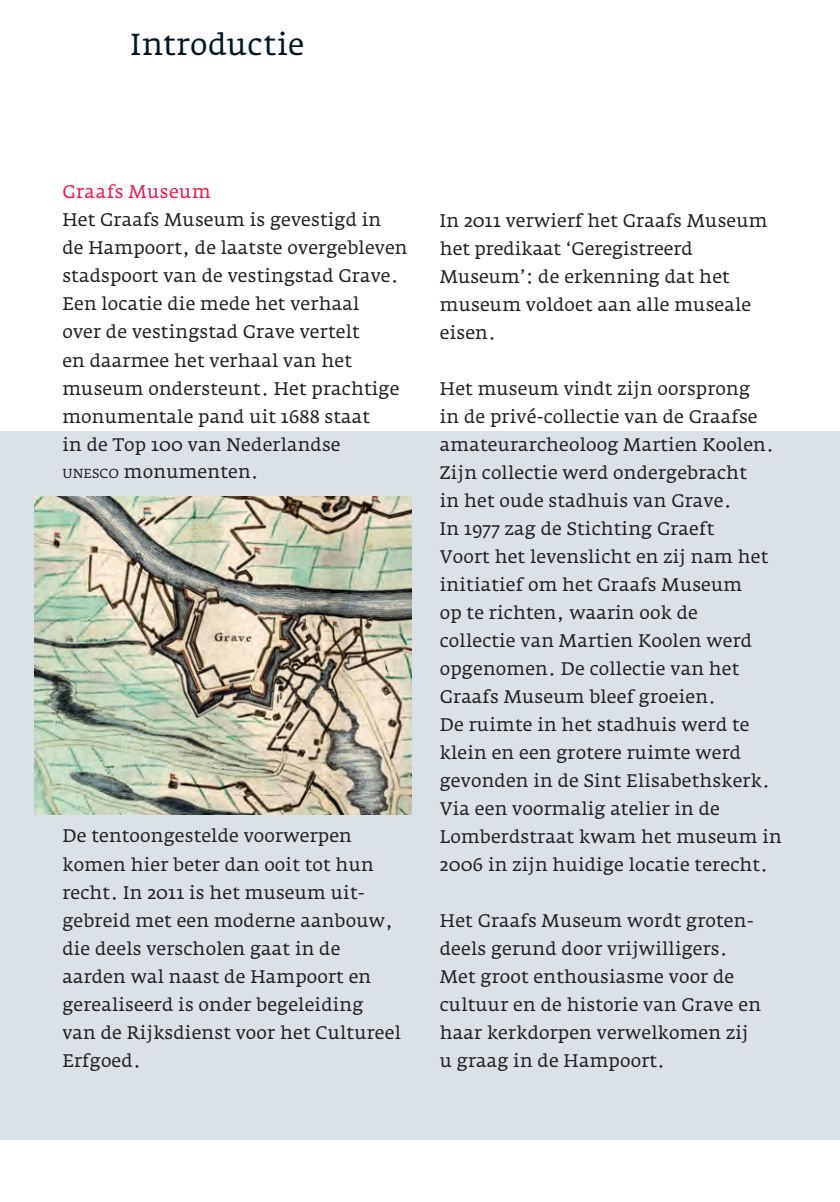
<style>
.page{position:relative;width:840px;height:1202px;background:#fff}
.page>*{position:absolute;margin:0;border:0;box-sizing:border-box;transform-origin:0 0}
.t1{font:30px "Fedra Serif A";letter-spacing:.015em;color:#011622}
.t2{font:18px/28px "Fedra Serif A";letter-spacing:.01em;color:#231f20}
.t3{font:18px "Fedra Serif A";letter-spacing:.03em;color:#ed1747}
.s1{font-size:13px}
</style>
<div class="page">
<div style="left:0;top:431px;width:839px;height:709px;background:#dae2e7"></div>
<img style="left:34px;top:497px;width:377px;height:317px">
<h1 class="t1" style="left:130px;top:27px;width:175px">Introductie</h1>
<p class="t3" style="left:62px;top:182px;width:150px">Graafs Museum</p>
<p class="t2" style="left:62px;top:206px;width:346px">Het Graafs Museum is gevestigd in<br>de Hampoort, de laatste overgebleven stadspoort van de vestingstad Grave.<br>Een locatie die mede het verhaal<br>over de vestingstad Grave vertelt<br>en daarmee het verhaal van het museum ondersteunt. Het prachtige monumentale pand uit 1688 staat<br>in de Top 100 van Nederlandse<br><span class="s1">UNESCO</span> monumenten.</p>
<p class="t2" style="left:62px;top:822px;width:340px">De tentoongestelde voorwerpen komen hier beter dan ooit tot hun recht. In 2011 is het museum uit&shy;gebreid met een moderne aanbouw, die deels verscholen gaat in de aarden wal naast de Hampoort en gerealiseerd is onder begeleiding van de Rijksdienst voor het Cultureel<br>Erfgoed.</p>
<p class="t2" style="left:439px;top:206px;width:329px">In 2011 verwierf het Graafs Museum het predikaat ‘Geregistreerd<br>Museum’: de erkenning dat het museum voldoet aan alle museale eisen.</p>
<p class="t2" style="left:439px;top:374px;width:343px">Het museum vindt zijn oorsprong<br>in de privé-collectie van de Graafse amateurarcheoloog Martien Koolen.<br>Zijn collectie werd ondergebracht<br>in het oude stadhuis van Grave.<br>In 1977 zag de Stichting Graeft<br>Voort het levenslicht en zij nam het initiatief om het Graafs Museum<br>op te richten, waarin ook de<br>collectie van Martien Koolen werd opgenomen. De collectie van het<br>Graafs Museum bleef groeien.<br>De ruimte in het stadhuis werd te klein en een grotere ruimte werd gevonden in de Sint Elisabethskerk.<br>Via een voormalig atelier in de<br>Lomberdstraat kwam het museum in<br>2006 in zijn huidige locatie terecht.</p>
<p class="t2" style="left:439px;top:906px;width:322px">Het Graafs Museum wordt groten&shy;deels gerund door vrijwilligers.<br>Met groot enthousiasme voor de cultuur en de historie van Grave en haar kerkdorpen verwelkomen zij u graag in de Hampoort.</p>
</div>
